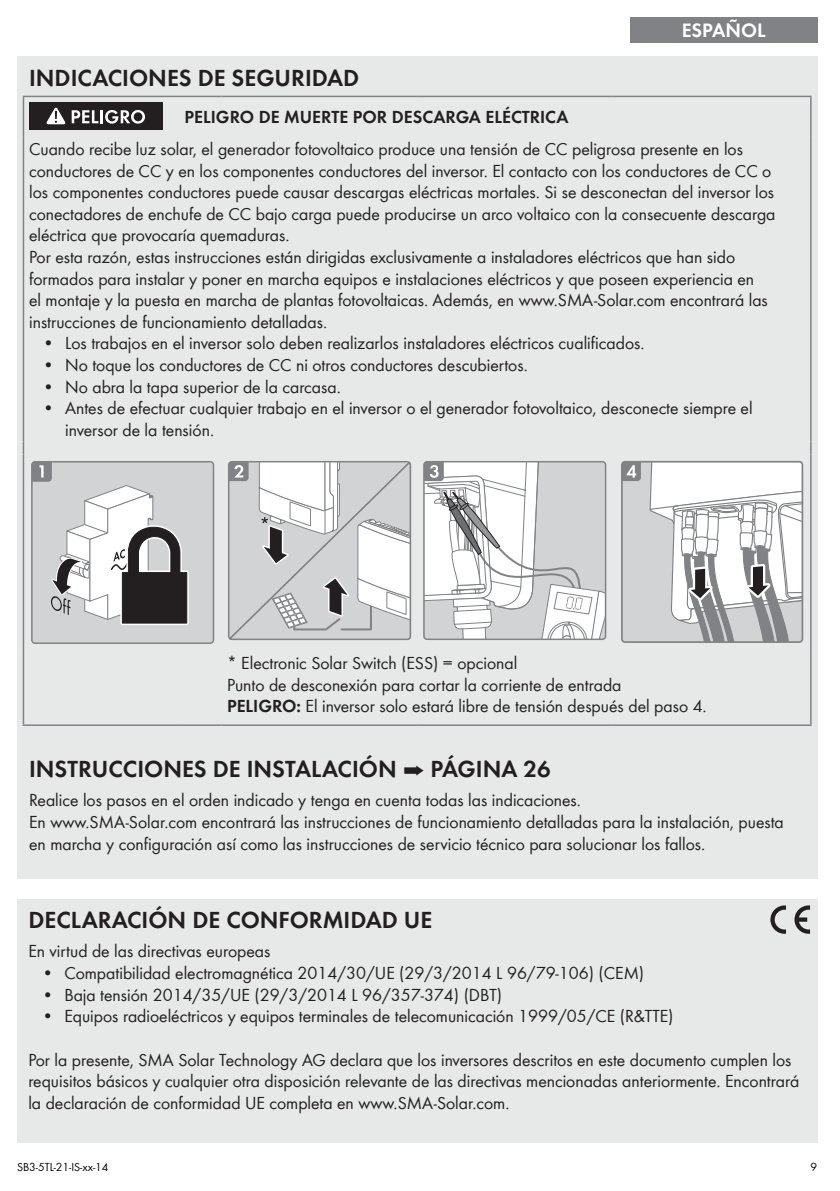
<style>
.page{position:relative;width:840px;height:1191px;background:#fff}
.page>*{position:absolute;margin:0;border:0;box-sizing:border-box;transform-origin:0 0}
.t1{font:600 24px "SMA Futura Global";color:#231f20}
.t2{font:600 20px "SMA Futura Global";color:#fff}
.t3{font:18px/21.6px "SMA Futura Global";color:#231f20}
.t4{font:600 18px "SMA Futura Global";color:#231f20}
.t5{font:12px "SMA Futura Global";color:#010203}
.s1{font-weight:600}
</style>
<div class="page">
<div style="left:629px;top:17px;width:187px;height:26px;background:#808285"></div>
<div style="left:17px;top:57px;width:799px;height:822px;background:#e7e8e8"></div>
<hr style="left:23px;top:96px;width:156px;height:1px;background:#808285">
<hr style="left:23px;top:97px;width:1px;height:39px;background:#808285">
<hr style="left:179px;top:96px;width:42px;height:1px;background:#808285">
<hr style="left:221px;top:96px;width:196px;height:1px;background:#808285">
<hr style="left:417px;top:96px;width:194px;height:1px;background:#808285">
<hr style="left:611px;top:96px;width:200px;height:1px;background:#808285">
<hr style="left:809px;top:97px;width:2px;height:39px;background:#808285">
<hr style="left:23px;top:136px;width:1px;height:305px;background:#808285">
<hr style="left:809px;top:136px;width:2px;height:305px;background:#808285">
<svg style="left:23px;top:441px;width:1px;height:14px"></svg>
<svg style="left:810px;top:441px;width:1px;height:14px"></svg>
<hr style="left:23px;top:455px;width:1px;height:195px;background:#808285">
<hr style="left:809px;top:455px;width:2px;height:195px;background:#808285">
<hr style="left:23px;top:650px;width:1px;height:74px;background:#808285">
<hr style="left:809px;top:650px;width:2px;height:74px;background:#808285">
<hr style="left:23px;top:724px;width:156px;height:2px;background:#808285">
<hr style="left:179px;top:724px;width:42px;height:2px;background:#808285">
<hr style="left:221px;top:724px;width:196px;height:2px;background:#808285">
<hr style="left:417px;top:724px;width:194px;height:2px;background:#808285">
<hr style="left:611px;top:724px;width:200px;height:2px;background:#808285">
<div style="left:29px;top:102px;width:133px;height:28px;background:#231f20"></div>
<svg style="left:46px;top:107px;width:20px;height:17px"></svg>
<svg style="left:72px;top:110px;width:73px;height:14px"></svg>
<div style="left:32px;top:462px;width:181px;height:181px;background:#d1d3d4;border-radius:3px"></div>
<div style="left:31px;top:461px;width:183px;height:183px;border:2px solid #808285;border-radius:3px"></div>
<svg style="left:32px;top:462px;width:159px;height:165px"></svg>
<svg style="left:228px;top:461px;width:183px;height:180px"></svg>
<svg style="left:423px;top:462px;width:182px;height:178px"></svg>
<div style="left:621px;top:462px;width:181px;height:180px;background:#d1d3d4;border-radius:3px"></div>
<svg style="left:649px;top:464px;width:150px;height:176px"></svg>
<div style="left:620px;top:461px;width:182px;height:182px;border:2px solid #808285;border-radius:3px"></div>
<svg style="left:621px;top:462px;width:19px;height:19px"></svg>
<div style="left:17px;top:899px;width:799px;height:243px;background:#e7e8e8"></div>
<svg style="left:770px;top:905px;width:15px;height:28px"></svg>
<svg style="left:794px;top:905px;width:15px;height:28px"></svg>
<p class="t2" style="left:681px;top:18px;width:85px">ESPAÑOL</p>
<h1 class="t1" style="left:29px;top:64px;width:331px">INDICACIONES DE SEGURIDAD</h1>
<p class="t4" style="left:184px;top:106px;width:21px">PELIGRO</p>
<p class="t4" style="left:258px;top:106px;width:37px">DE MUERTE</p>
<p class="t4" style="left:352px;top:106px;width:12px">POR</p>
<p class="t4" style="left:391px;top:106px;width:12px">DESCARGA</p>
<p class="t4" style="left:485px;top:106px;width:36px">ELÉCTRICA</p>
<p class="t3" style="left:29px;top:138px;width:747px">Cuando recibe luz solar, el generador fotovoltaico produce una tensión de CC peligrosa presente en los conductores de CC y en los componentes conductores del inversor. El contacto con los conductores de CC o los componentes conductores puede causar descargas eléctricas mortales. Si se desconectan del inversor los conectadores de enchufe de CC bajo carga puede producirse un arco voltaico con la consecuente descarga eléctrica que provocaría quemaduras.<br>Por esta razón, estas instrucciones están dirigidas exclusivamente a instaladores eléctricos que han sido formados para instalar y poner en marcha equipos e instalaciones eléctricos y que poseen experiencia en<br>el montaje y la puesta en marcha de plantas fotovoltaicas. Además, en www.SMA-Solar.com encontrará las instrucciones de funcionamiento detalladas.</p>
<p class="t3" style="left:42px;top:332px;width:603px">• Los trabajos en el inversor solo deben realizarlos instaladores eléctricos cualificados.</p>
<p class="t3" style="left:42px;top:354px;width:486px">• No toque los conductores de CC ni otros conductores descubiertos.</p>
<p class="t3" style="left:42px;top:375px;width:299px">• No abra la tapa superior de la carcasa.</p>
<p class="t3" style="left:65px;top:397px;width:688px;text-indent:-23px">• Antes de efectuar cualquier trabajo en el inversor o el generador fotovoltaico, desconecte siempre el inversor de la tensión.</p>
<p class="t3" style="left:227px;top:652px;width:481px">* Electronic Solar Switch (ESS) = opcional<br>Punto de desconexión para cortar la corriente de entrada<br><span class="s1">PELIGRO:</span> El inversor solo estará libre de tensión después del paso 4.</p>
<h1 class="t1" style="left:29px;top:755px;width:22px">INSTRUCCIONES</h1>
<h1 class="t1" style="left:212px;top:755px;width:47px">DE INSTALACI</h1>
<h1 class="t1" style="left:358px;top:755px;width:115px">ÓN ➡ PÁGINA</h1>
<h1 class="t1" style="left:523px;top:755px;width:29px">26</h1>
<p class="t3" style="left:29px;top:789px;width:755px">Realice los pasos en el orden indicado y tenga en cuenta todas las indicaciones.<br>En www.SMA-Solar.com encontrará las instrucciones de funcionamiento detalladas para la instalación, puesta en marcha y configuración así como las instrucciones de servicio técnico para solucionar los fallos.</p>
<h1 class="t1" style="left:28px;top:906px;width:30px">DECLARACI</h1>
<h1 class="t1" style="left:148px;top:906px;width:95px">ÓNDE CONFORMIDAD</h1>
<h1 class="t1" style="left:403px;top:906px;width:30px">UE</h1>
<p class="t3" style="left:28px;top:940px;width:243px">En virtud de las directivas europeas</p>
<p class="t3" style="left:42px;top:962px;width:603px">• Compatibilidad electromagnética 2014/30/UE (29/3/2014 L 96/79-106) (CEM)</p>
<p class="t3" style="left:42px;top:983px;width:461px">• Baja tensión 2014/35/UE (29/3/2014 L 96/357-374) (DBT)</p>
<p class="t3" style="left:42px;top:1005px;width:633px">• Equipos radioeléctricos y equipos terminales de telecomunicación 1999/05/CE (R&amp;TTE)</p>
<p class="t3" style="left:28px;top:1048px;width:772px">Por la presente, SMA Solar Technology AG declara que los inversores descritos en este documento cumplen los requisitos básicos y cualquier otra disposición relevante de las directivas mencionadas anteriormente. Encontrará la declaración de conformidad UE completa en www.SMA-Solar.com.</p>
<p class="t5" style="left:17px;top:1160px;width:93px">SB3-5TL-21-IS-xx-14</p>
<p class="t5" style="left:810px;top:1160px;width:8px">9</p>
</div>
